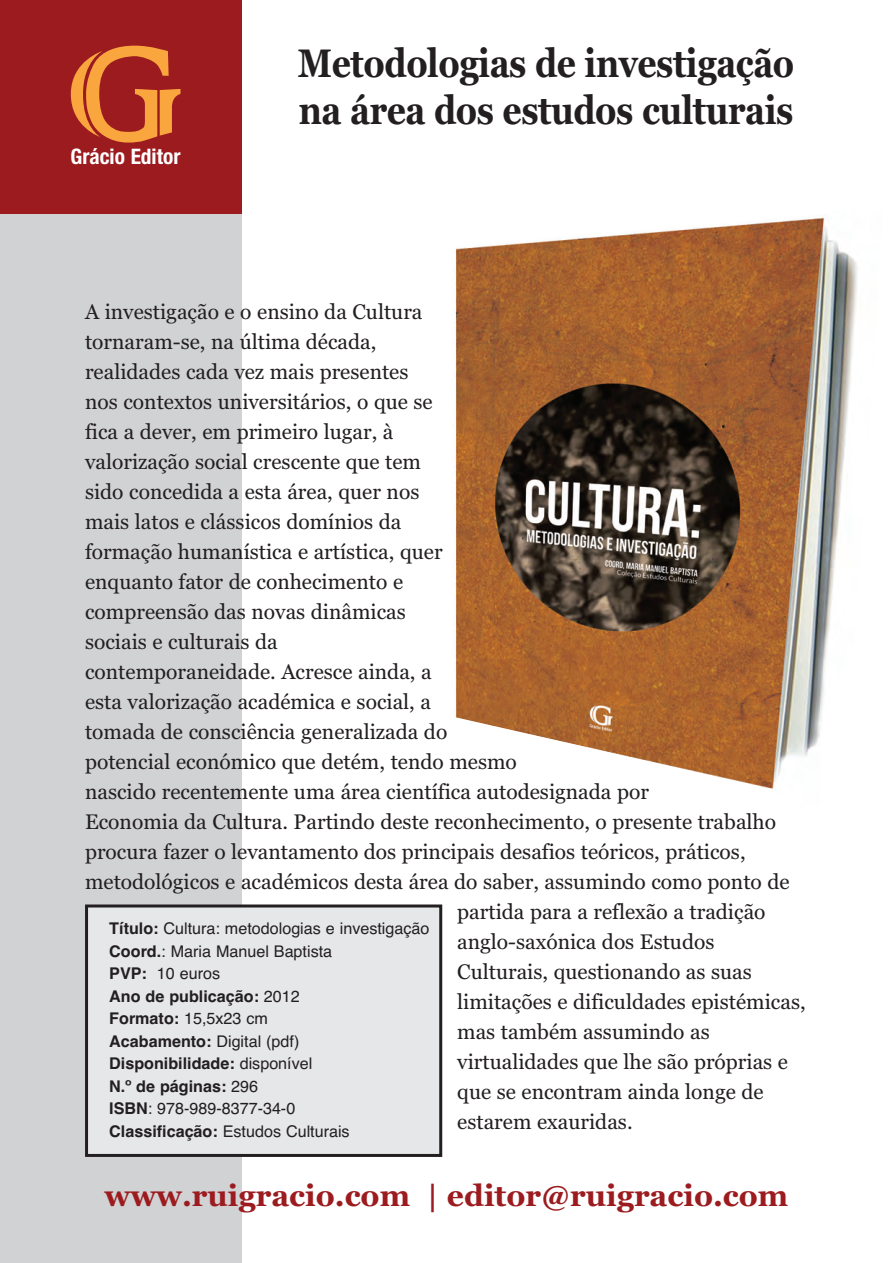
<style>
.page{position:relative;width:893px;height:1263px;background:#fff}
.page>*{position:absolute;margin:0;border:0;box-sizing:border-box;transform-origin:0 0}
.t1{font:700 39.6px/47.5px "Georgia";letter-spacing:-.015em;color:#231f20;scale:.85 1}
.t2{font:700 30px "Georgia";color:#9c1b1f}
.t3{font:700 condensed 21.45px "Helvetica Neue";color:#fff}
.t4{font:21px "Georgia";color:#231f20}
.t5{font:16.2px/22.5px "Helvetica";color:#231f20}
.s1{font-weight:700}
</style>
<div class="page">
<div style="left:0;top:0;width:241px;height:214px;background:#9c1b1f"></div>
<div style="left:0;top:214px;width:241px;height:1049px;background:#d1d2d4"></div>
<img style="left:455px;top:217px;width:403px;height:572px">
<div style="left:87px;top:906px;width:354px;height:249px;background:#e6e7e9"></div>
<div style="left:85px;top:904px;width:357px;height:253px;border:3px solid #231f20"></div>
<svg style="left:71px;top:46px;width:109px;height:97px"></svg>
<p class="t3" style="left:70px;top:139px;width:112px">Grácio Editor</p>
<h1 class="t1" style="left:298px;top:39px;width:586px">Metodologias de investigação na área dos estudos culturais</h1>
<p class="t4" style="left:85px;top:299px;width:339px">A investigação e o ensino da Cultura</p>
<p class="t4" style="left:85px;top:329px;width:293px">tornaram-se, na última década,</p>
<p class="t4" style="left:85px;top:359px;width:325px">realidades cada vez mais presentes</p>
<p class="t4" style="left:85px;top:389px;width:349px">nos contextos universitários, o que se</p>
<p class="t4" style="left:85px;top:419px;width:310px">fica a dever, em primeiro lugar, à</p>
<p class="t4" style="left:85px;top:449px;width:338px">valorização social crescente que tem</p>
<p class="t4" style="left:85px;top:479px;width:336px">sido concedida a esta área, quer nos</p>
<p class="t4" style="left:85px;top:509px;width:318px">mais latos e clássicos domínios da</p>
<p class="t4" style="left:85px;top:539px;width:359px">formação humanística e artística, quer</p>
<p class="t4" style="left:85px;top:569px;width:320px">enquanto fator de conhecimento e</p>
<p class="t4" style="left:85px;top:599px;width:322px">compreensão das novas dinâmicas</p>
<p class="t4" style="left:85px;top:629px;width:194px">sociais e culturais da</p>
<p class="t4" style="left:85px;top:659px;width:348px">contemporaneidade. Acresce ainda, a</p>
<p class="t4" style="left:85px;top:690px;width:348px">esta valorização académica e social, a</p>
<p class="t4" style="left:85px;top:720px;width:364px">tomada de consciência generalizada do</p>
<p class="t4" style="left:85px;top:750px;width:433px">potencial económico que detém, tendo mesmo</p>
<p class="t4" style="left:85px;top:780px;width:565px">nascido recentemente uma área científica autodesignada por</p>
<p class="t4" style="left:85px;top:810px;width:693px">Economia da Cultura. Partindo deste reconhecimento, o presente trabalho</p>
<p class="t4" style="left:85px;top:840px;width:662px">procura fazer o levantamento dos principais desafios teóricos, práticos,</p>
<p class="t4" style="left:85px;top:870px;width:706px">metodológicos e académicos desta área do saber, assumindo como ponto de</p>
<p class="t4" style="left:457px;top:900px;width:310px">partida para a reflexão a tradição</p>
<p class="t4" style="left:457px;top:930px;width:259px">anglo-saxónica dos Estudos</p>
<p class="t4" style="left:457px;top:960px;width:296px">Culturais, questionando as suas</p>
<p class="t4" style="left:457px;top:990px;width:350px">limitações e dificuldades epistémicas,</p>
<p class="t4" style="left:457px;top:1020px;width:254px">mas também assumindo as</p>
<p class="t4" style="left:457px;top:1050px;width:332px">virtualidades que lhe são próprias e</p>
<p class="t4" style="left:457px;top:1080px;width:308px">que se encontram ainda longe de</p>
<p class="t4" style="left:457px;top:1110px;width:177px">estarem exauridas.</p>
<p class="t5" style="left:109px;top:917px;width:322px"><span class="s1">Título:</span> Cultura: metodologias e investigação<br><span class="s1">Coord.</span>: Maria Manuel Baptista<br><span class="s1">PVP:</span> 10 euros<br><span class="s1">Ano de publicação:</span> 2012<br><span class="s1">Formato:</span> 15,5x23 cm<br><span class="s1">Acabamento:</span> Digital (pdf)<br><span class="s1">Disponibilidade:</span> disponível<br><span class="s1">N.º de páginas:</span> 296<br><span class="s1">ISBN</span>: 978-989-8377-34-0<br><span class="s1">Classificação:</span> Estudos Culturais</p>
<h2 class="t2" style="left:104px;top:1178px;width:685px">www.ruigracio.com | editor@ruigracio.com</h2>
</div>
